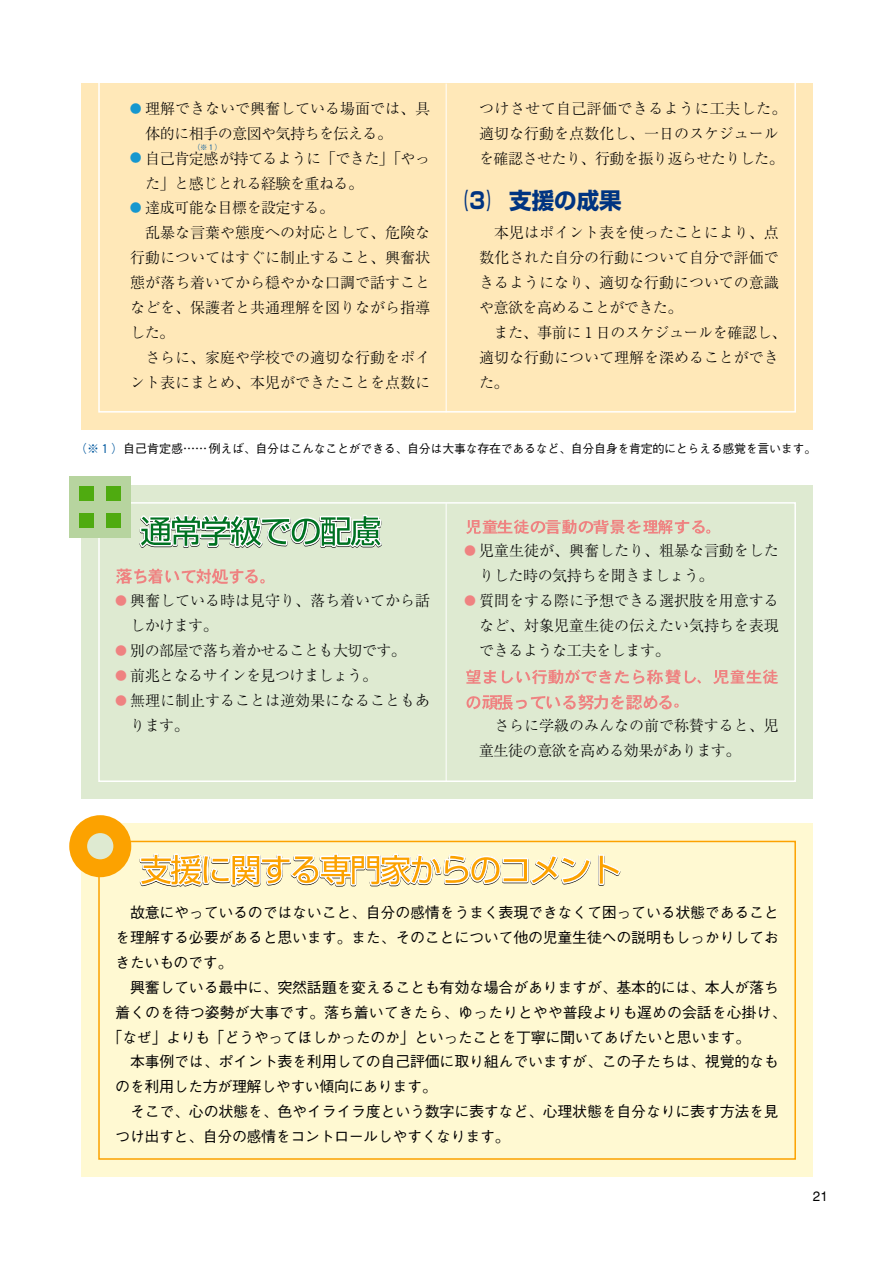
<style>
.page{position:relative;width:893px;height:1262px;background:#fff}
.page>*{position:absolute;margin:0;border:0;box-sizing:border-box;transform-origin:0 0}
.t1{font:700 22.5px "Shin Go";color:#003481;scale:.4 1}
.t2{font:300 15px/24.9px "Ryumin";color:#000}
.t3{font:500 15px/24.9px "Gothic BBB";letter-spacing:-.02em;color:#000;text-align:justify}
.t4{font:300 15px "Ryumin";letter-spacing:-.035em;color:#000}
.t5{font:300 15px/24.9px "Ryumin";letter-spacing:-.02em;color:#000}
.t6{font:300 15px "Ryumin";letter-spacing:-.03em;color:#000}
.t7{font:500 13.5px "Gothic BBB";color:#000}
.t8{font:500 12px "Gothic BBB";letter-spacing:-.03em;color:#000}
.t9{font:500 7.5px "Gothic BBB";color:#00589f}
.s1{font-size:12px;color:#1697cf}
.s2{color:#00589f}
.s3{font-size:12px;color:#ef8281}
</style>
<div class="page">
<div style="left:81px;top:84px;width:732px;height:345px;background:#ffe8b8"></div>
<div style="left:98px;top:67px;width:698px;height:345px;border:2px solid #fff"></div>
<hr style="left:446px;top:84px;width:1px;height:328px;background:#fff">
<div style="left:81px;top:485px;width:732px;height:314px;background:#deead1"></div>
<div style="left:98px;top:502px;width:698px;height:280px;border:2px solid #fff"></div>
<svg style="left:139px;top:514px;width:243px;height:34px"></svg>
<div style="left:69px;top:476px;width:61px;height:61px;background:#b7d49f"></div>
<div style="left:79px;top:486px;width:15px;height:15px;background:#4fab10"></div>
<div style="left:106px;top:486px;width:14px;height:15px;background:#4fab10"></div>
<div style="left:79px;top:513px;width:15px;height:15px;background:#4fab10"></div>
<div style="left:106px;top:513px;width:14px;height:15px;background:#4fab10"></div>
<div style="left:81px;top:823px;width:732px;height:353px;background:#fff9d2"></div>
<div style="left:98px;top:840px;width:698px;height:319px;border:2px solid #fca200"></div>
<svg style="left:139px;top:853px;width:482px;height:34px"></svg>
<div style="left:69px;top:815px;width:62px;height:62px;background:#fca200;border-radius:50%"></div>
<div style="left:87px;top:833px;width:26px;height:26px;background:#deead1;border-radius:50%"></div>
<img style="left:116px;top:568px;width:149px;height:16px">
<img style="left:466px;top:519px;width:30px;height:15px">
<img style="left:496px;top:519px;width:48px;height:15px">
<img style="left:544px;top:519px;width:48px;height:15px">
<img style="left:592px;top:519px;width:119px;height:16px">
<img style="left:466px;top:669px;width:230px;height:16px">
<img style="left:696px;top:669px;width:82px;height:15px">
<img style="left:466px;top:695px;width:30px;height:15px">
<img style="left:496px;top:695px;width:48px;height:15px">
<img style="left:544px;top:694px;width:48px;height:16px">
<img style="left:592px;top:695px;width:87px;height:15px">
<hr style="left:446px;top:503px;width:1px;height:278px;background:#fff">
<p class="t2" style="left:145px;top:98px;width:286px;text-indent:-16px"><span class="s1">●</span> 理解できないで興奮している場面では、具体的に相手の意図や気持ちを伝える。</p>
<p class="t6" style="left:130px;top:153px;width:302px"><span class="s1">●</span> 自己肯定感が持てるように「できた」「やっ</p>
<p class="t9" style="left:193px;top:144px;width:30px">（※１）</p>
<p class="t4" style="left:145px;top:178px;width:219px">た」と感じとれる経験を重ねる。</p>
<p class="t4" style="left:130px;top:203px;width:206px"><span class="s1">●</span> 達成可能な目標を設定する。</p>
<p class="t2" style="left:145px;top:222px;width:286px">乱暴な言葉や態度への対応として、危険な</p>
<p class="t2" style="left:130px;top:247px;width:301px">行動についてはすぐに制止すること、興奮状</p>
<p class="t2" style="left:130px;top:272px;width:301px">態が落ち着いてから穏やかな口調で話すこと</p>
<p class="t2" style="left:130px;top:297px;width:301px">などを、保護者と共通理解を図りながら指導</p>
<p class="t2" style="left:130px;top:322px;width:45px">した。</p>
<p class="t2" style="left:145px;top:347px;width:286px">さらに、家庭や学校での適切な行動をポイ</p>
<p class="t2" style="left:130px;top:372px;width:301px">ント表にまとめ、本児ができたことを点数に</p>
<p class="t2" style="left:479px;top:98px;width:309px">つけさせて自己評価できるように工夫した。適切な行動を点数化し、一日のスケジュールを確認させたり、行動を振り返らせたりした。</p>
<h1 class="t1" style="left:459px;top:192px;width:406px">（3） 支援の成果</h1>
<p class="t2" style="left:479px;top:222px;width:301px;text-align:justify;text-indent:15px">本児はポイント表を使ったことにより、点数化された自分の行動について自分で評価できるようになり、適切な行動についての意識や意欲を高めることができた。</p>
<p class="t2" style="left:479px;top:322px;width:309px;text-indent:14px">また、事前に１日のスケジュールを確認し、適切な行動について理解を深めることができた。</p>
<p class="t8" style="left:75px;top:443px;width:742px"><span class="s2">（※１）</span>自己肯定感……例えば、自分はこんなことができる、自分は大事な存在であるなど、自分自身を肯定的にとらえる感覚を言います。</p>
<p class="t2" style="left:130px;top:590px;width:301px;text-indent:-15px"><span class="s3">●</span> 興奮している時は見守り、落ち着いてから話しかけます。</p>
<p class="t4" style="left:115px;top:645px;width:292px"><span class="s3">●</span> 別の部屋で落ち着かせることも大切です。</p>
<p class="t4" style="left:115px;top:670px;width:263px"><span class="s3">●</span> 前兆となるサインを見つけましょう。</p>
<p class="t2" style="left:130px;top:689px;width:301px;text-indent:-15px"><span class="s3">●</span> 無理に制止することは逆効果になることもあります。</p>
<p class="t2" style="left:479px;top:540px;width:301px;text-indent:-15px"><span class="s3">●</span> 児童生徒が、興奮したり、粗暴な言動をしたりした時の気持ちを聞きましょう。</p>
<p class="t2" style="left:479px;top:590px;width:301px;text-align:justify;text-indent:-15px"><span class="s3">●</span> 質問をする際に予想できる選択肢を用意するなど、対象児童生徒の伝えたい気持ちを表現できるような工夫をします。</p>
<p class="t5" style="left:479px;top:714px;width:301px;text-indent:15px">さらに学級のみんなの前で称賛すると、児童生徒の意欲を高める効果があります。</p>
<p class="t3" style="left:115px;top:902px;width:665px;text-indent:15px">故意にやっているのではないこと、自分の感情をうまく表現できなくて困っている状態であることを理解する必要があると思います。また、そのことについて他の児童生徒への説明もしっかりしておきたいものです。</p>
<p class="t3" style="left:130px;top:976px;width:650px">興奮している最中に、突然話題を変えることも有効な場合がありますが、基本的には、本人が落ち</p>
<p class="t3" style="left:115px;top:1001px;width:672px">着くのを待つ姿勢が大事です。落ち着いてきたら、ゆったりとやや普段よりも遅めの会話を心掛け、</p>
<p class="t3" style="left:108px;top:1026px;width:644px">「なぜ」よりも「どうやってほしかったのか」といったことを丁寧に聞いてあげたいと思います。</p>
<p class="t3" style="left:130px;top:1051px;width:650px">本事例では、ポイント表を利用しての自己評価に取り組んでいますが、この子たちは、視覚的なも</p>
<p class="t3" style="left:115px;top:1076px;width:323px">のを利用した方が理解しやすい傾向にあります。</p>
<p class="t3" style="left:130px;top:1101px;width:650px">そこで、心の状態を、色やイライラ度という数字に表すなど、心理状態を自分なりに表す方法を見</p>
<p class="t3" style="left:115px;top:1126px;width:396px">つけ出すと、自分の感情をコントロールしやすくなります。</p>
<p class="t7" style="left:813px;top:1191px;width:17px">21</p>
</div>
